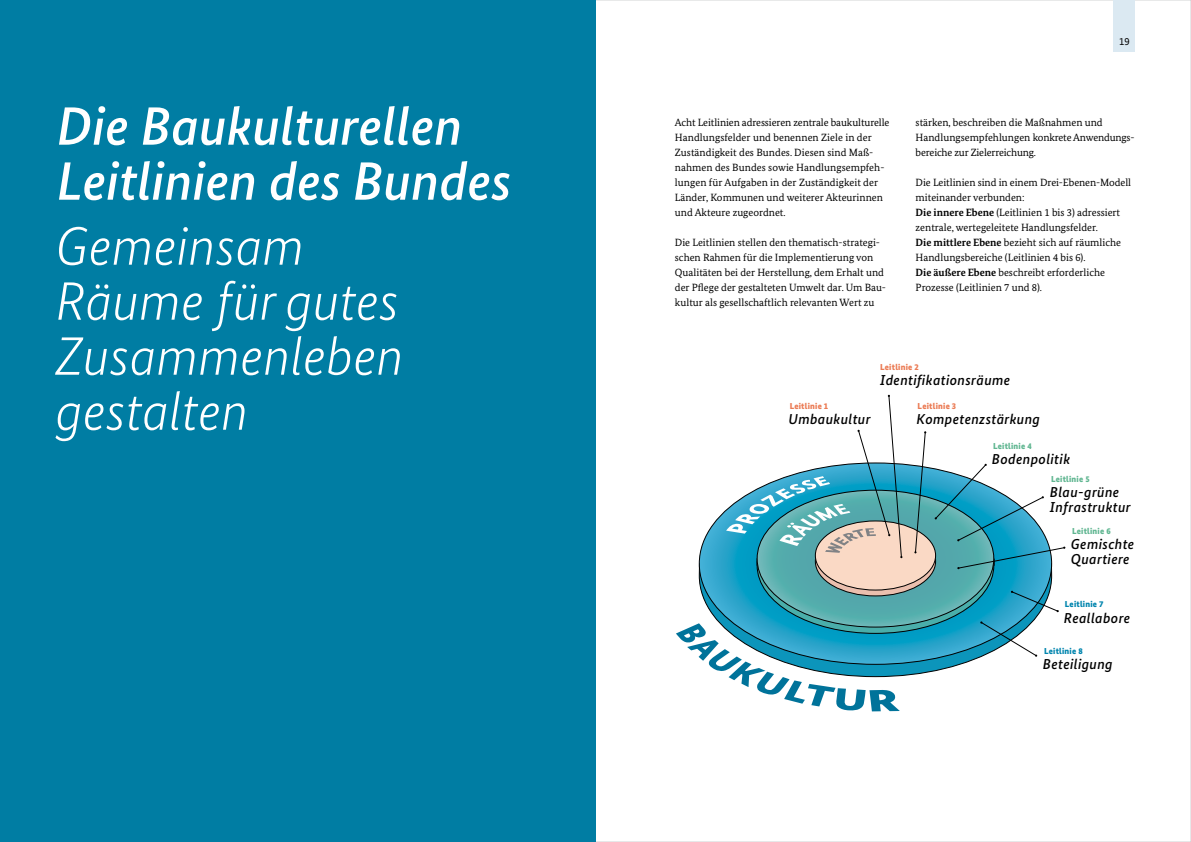
<style>
.page{position:relative;width:1191px;height:842px;background:#fff}
.page>*{position:absolute;margin:0;border:0;box-sizing:border-box;transform-origin:0 0}
.A4_Innenseiten_H2_Untertitel_Kapitel_2{font:italic 300 54px/55px "Bundes Sans";color:#fff}
.A4_Innenseiten_H1-Titel_Kapitel_2_und_3{font:italic 500 54px/55px "Bundes Sans";color:#fff}
.t1{font:italic 500 14.4px/14.4px "Bundes Sans";letter-spacing:.025em;color:#000}
.A4_Innenseiten_P-Fliesstext_serif{font:10.5px/15px "Bundes Serif";color:#000}
.t2{font:10.5px "Bundes Sans";color:#000}
.t3{font:900 8.7px "Bundes Sans";letter-spacing:.025em;color:#eb7b54}
.t4{font:900 8.7px "Bundes Sans";letter-spacing:.025em;color:#60b691}
.t5{font:900 8.7px "Bundes Sans";letter-spacing:.025em;color:#0085ae}
.s1{font-weight:700}
</style>
<div class="page">
<div style="left:1113px;top:0;width:22px;height:51px;background:#dbe9f2"></div>
<div style="left:0;top:0;width:595px;height:842px;background:#007da3"></div>
<svg style="left:676px;top:395px;width:389px;height:316px"></svg>
<h1 class="A4_Innenseiten_H1-Titel_Kapitel_2_und_3" style="left:57px;top:99px;width:456px">Die Baukulturellen<br>Leitlinien des Bundes</h1>
<h2 class="A4_Innenseiten_H2_Untertitel_Kapitel_2" style="left:55px;top:219px;width:350px">Gemeinsam<br>Räume für gutes<br>Zusammenleben gestalten</h2>
<p class="t2" style="left:1119px;top:36px;width:12px">19</p>
<p class="A4_Innenseiten_P-Fliesstext_serif" style="left:675px;top:114px;width:216px">Acht Leitlinien adressieren zentrale baukulturelle Handlungsfelder und benennen Ziele in der Zuständigkeit des Bundes. Diesen sind Maß&shy;nahmen des Bundes sowie Handlungsempfeh&shy;lungen für Aufgaben in der Zuständigkeit der Länder, Kommunen und weiterer Akteurinnen und Akteure zugeordnet.</p>
<p class="A4_Innenseiten_P-Fliesstext_serif" style="left:675px;top:234px;width:213px">Die Leitlinien stellen den thematisch-strategi&shy;schen Rahmen für die Implementierung von Qualitäten bei der Herstellung, dem Erhalt und der Pflege der gestalteten Umwelt dar. Um Bau&shy;kultur als gesellschaftlich relevanten Wert zu</p>
<p class="A4_Innenseiten_P-Fliesstext_serif" style="left:915px;top:114px;width:220px">stärken, beschreiben die Maßnahmen und<br>Handlungsempfehlungen konkrete Anwendungs&shy;bereiche zur Zielerreichung.</p>
<p class="A4_Innenseiten_P-Fliesstext_serif" style="left:915px;top:174px;width:217px">Die Leitlinien sind in einem Drei-Ebenen-Modell miteinander verbunden:<br><span class="s1">Die innere Ebene</span> (Leitlinien 1 bis 3) adressiert zentrale, wertegeleitete Handlungsfelder.<br><span class="s1">Die mittlere Ebene</span> bezieht sich auf räumliche Handlungsbereiche (Leitlinien 4 bis 6).<br><span class="s1">Die äußere Ebene</span> beschreibt erforderliche Prozesse (Leitlinien 7 und 8).</p>
<p class="t3" style="left:789px;top:400px;width:40px">Leitlinie 1</p>
<p class="t1" style="left:788px;top:411px;width:84px">Umbaukultur</p>
<p class="t3" style="left:880px;top:362px;width:40px">Leitlinie 2</p>
<p class="t1" style="left:880px;top:373px;width:131px">Identifikationsräume</p>
<p class="t3" style="left:917px;top:400px;width:40px">Leitlinie 3</p>
<p class="t1" style="left:916px;top:411px;width:125px">Kompetenzstärkung</p>
<p class="t4" style="left:993px;top:440px;width:40px">Leitlinie 4</p>
<p class="t1" style="left:992px;top:451px;width:80px">Bodenpolitik</p>
<p class="t4" style="left:1051px;top:474px;width:40px">Leitlinie 5</p>
<p class="t1" style="left:1050px;top:485px;width:82px">Blau-grüne<br>Infrastruktur</p>
<p class="t4" style="left:1072px;top:526px;width:40px">Leitlinie 6</p>
<p class="t1" style="left:1071px;top:537px;width:65px">Gemischte<br>Quartiere</p>
<p class="t5" style="left:1065px;top:599px;width:40px">Leitlinie 7</p>
<p class="t1" style="left:1063px;top:610px;width:68px">Reallabore</p>
<p class="t5" style="left:1044px;top:646px;width:40px">Leitlinie 8</p>
<p class="t1" style="left:1043px;top:657px;width:71px">Beteiligung</p>
</div>
